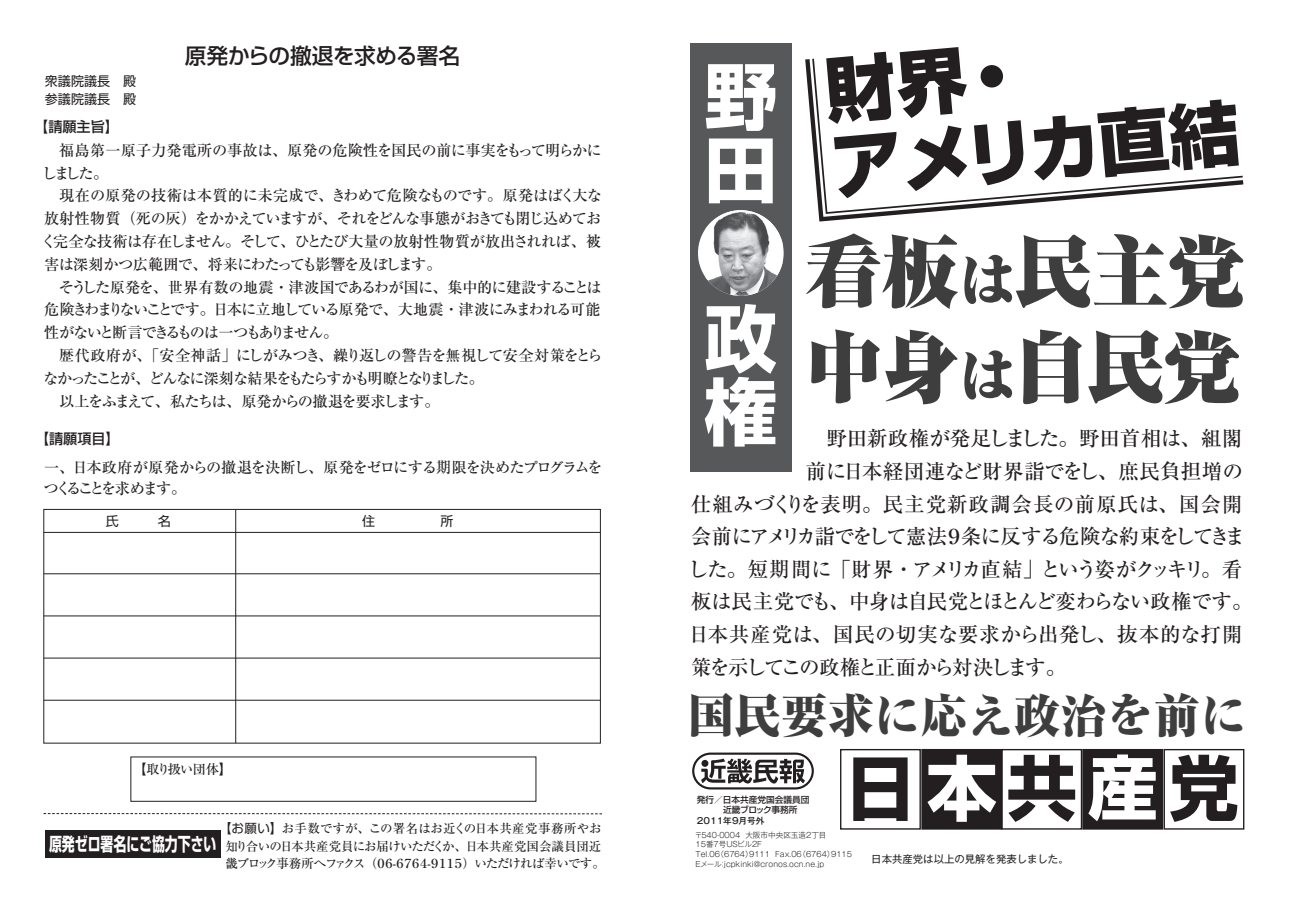
<style>
.page{position:relative;width:1290px;height:911px;background:#fff}
.page>*{position:absolute;margin:0;border:0;box-sizing:border-box;transform-origin:0 0}
.t1{font:900 76.62px/95.5px "Ryumin Pr 5";color:#3e3e3f}
.t2{font:700 73px/73px "Shin Go Pr 5";color:#fff}
.t3{font:800 71px/76.6px "Shin Go Pr 5";color:#231f20}
.t4{font:700 70.38px "Shin Go Pr 5";letter-spacing:.155em;color:#231f20}
.t5{font:800 expanded 46.62px "Ryumin Pr 5";color:#3e3e3f}
.t6{font:500 21.75px "Shin Go Pr 5";letter-spacing:-.02em;color:#231f20}
.t7{font:500 20.62px "Ryumin Pr 5";letter-spacing:-.025em;color:#231f20}
.t8{font:500 20.62px "Ryumin Pr 5";letter-spacing:-.095em;color:#231f20}
.t9{font:500 20.62px "Ryumin Pr 5";letter-spacing:.04em;color:#231f20}
.t10{font:500 20.62px "Ryumin Pr 5";letter-spacing:.02em;color:#231f20}
.t11{font:500 20.62px "Ryumin Pr 5";letter-spacing:-.125em;color:#231f20}
.t12{font:700 18.38px "Shin Go Pr 5";color:#fff;scale:.7 1}
.t13{font:500 15.25px/22.8px "Ryumin Pr 5";letter-spacing:-.055em;color:#231f20}
.t14{font:500 15.25px/21.8px "Ryumin Pr 5";letter-spacing:-.08em;color:#231f20}
.t15{font:500 14.12px "Shin Go Pr 5";color:#231f20}
.t16{font:13px/17.4px "Shin Go Pr 5";color:#231f20}
.t17{font:500 13px "Ryumin Pr 5";letter-spacing:-.035em;color:#231f20}
.t18{font:500 12.5px/17.4px "Ryumin Pr 5";letter-spacing:-.05em;color:#231f20;text-align:center}
.t19{font:10.38px "Gothic MB101 Pr 5";color:#231f20}
.t20{font:500 8.62px/10.9px "Shin Go Pr 5";color:#231f20}
.t21{font:500 8.62px "Gothic MB101 Pr 5";color:#231f20}
.t22{font:300 7.62px/9.8px "Gothic MB101 Pr 5";color:#231f20}
.s1{font-family:"Shin Go Pr 5";font-weight:400}
.s2{font-size:59.38px}
.s3{color:#fff}
</style>
<div class="page">
<div style="left:690px;top:43px;width:102px;height:429px;background:#57585a"></div>
<div style="left:698px;top:210px;width:85px;height:86px;background:#fff;border-radius:50%"></div>
<img style="left:705px;top:210px;width:77px;height:86px">
<div style="left:1001px;top:749px;width:81px;height:80px;border:1px solid #231f20"></div>
<div style="left:922px;top:749px;width:79px;height:80px;background:#231f20"></div>
<div style="left:921px;top:749px;width:81px;height:80px;border:1px solid #231f20"></div>
<div style="left:840px;top:749px;width:81px;height:80px;border:1px solid #231f20"></div>
<div style="left:1083px;top:749px;width:79px;height:80px;background:#231f20"></div>
<div style="left:1082px;top:749px;width:81px;height:80px;border:1px solid #231f20"></div>
<div style="left:1163px;top:749px;width:81px;height:80px;border:1px solid #231f20"></div>
<svg style="left:701px;top:758px;width:104px;height:25px"></svg>
<div style="left:692px;top:752px;width:122px;height:37px;border:2px solid #231f20;border-radius:17px"></div>
<div style="left:45px;top:830px;width:175px;height:28px;background:#231f20"></div>
<div style="left:43px;top:509px;width:558px;height:234px;border:1px solid #231f20"></div>
<hr style="left:235px;top:509px;width:1px;height:234px;background:#231f20">
<hr style="left:44px;top:532px;width:556px;height:1px;background:#231f20">
<hr style="left:44px;top:573px;width:556px;height:1px;background:#231f20">
<hr style="left:44px;top:615px;width:556px;height:1px;background:#231f20">
<hr style="left:44px;top:657px;width:556px;height:1px;background:#231f20">
<hr style="left:44px;top:700px;width:556px;height:1px;background:#231f20">
<svg style="left:44px;top:813px;width:558px;height:1px"></svg>
<svg style="left:805px;top:58px;width:439px;height:164px"></svg>
<h3 class="t6" style="left:185px;top:38px;width:277px">原発からの撤退を求める署名</h3>
<p class="t16" style="left:45px;top:72px;width:93px">衆議院議長　殿参議院議長　殿</p>
<p class="t15" style="left:34px;top:115px;width:86px">【請願主旨】</p>
<p class="t13" style="left:41px;top:138px;width:562px">　福島第一原子力発電所の事故は、原発の危険性を国民の前に事実をもって明らかにしました。<br>　現在の原発の技術は本質的に未完成で、きわめて危険なものです。原発はばく大な放射性物質（死の灰）をかかえていますが、それをどんな事態がおきても閉じ込めておく完全な技術は存在しません。そして、ひとたび大量の放射性物質が放出されれば、被害は深刻かつ広範囲で、将来にわたっても影響を及ぼします。<br>　そうした原発を、世界有数の地震・津波国であるわが国に、集中的に建設することは危険きわまりないことです。日本に立地している原発で、大地震・津波にみまわれる可能性がないと断言できるものは一つもありません。<br>　歴代政府が、「安全神話」にしがみつき、繰り返しの警告を無視して安全対策をとらなかったことが、どんなに深刻な結果をもたらすかも明瞭となりました。<br>　以上をふまえて、私たちは、原発からの撤退を要求します。</p>
<p class="t15" style="left:35px;top:427px;width:86px">【請願項目】</p>
<p class="t14" style="left:44px;top:455px;width:560px">一、日本政府が原発からの撤退を決断し、原発をゼロにする期限を決めたプログラムをつくることを求めます。</p>
<p class="t16" style="left:106px;top:511px;width:67px">氏　　　名</p>
<p class="t17" style="left:133px;top:758px;width:100px">【取り扱い団体】</p>
<p class="t12" style="left:49px;top:829px;width:240px">原発ゼロ署名にご協力下さい</p>
<p class="t18" style="left:219px;top:819px;width:387px"><span class="s1">【お願い】</span>お手数ですが、この署名はお近くの日本共産党事務所やお知り合いの日本共産党員にお届けいただくか、日本共産党国会議員団近畿ブロック事務所へファクス（０６-６７６４-９１１５）いただければ幸いです。</p>
<h2 class="t2" style="left:704px;top:55px;width:73px">野田</h2>
<h3 class="t3" style="left:822px;top:48px;width:410px;rotate:-5deg">財界・<br>アメリカ直結</h3>
<h1 class="t1" style="left:805px;top:219px;width:441px">看板<span class="s2">は</span>民主党中身<span class="s2">は</span>自民党</h1>
<h3 class="t7" style="left:806px;top:422px;width:438px">　野田新政権が発足しました。野田首相は、組閣</h3>
<h3 class="t7" style="left:806px;top:455px;width:439px">前に日本経団連など財界詣でをし、庶民負担増の</h3>
<h3 class="t9" style="left:691px;top:487px;width:553px">仕組みづくりを表明。民主党新政調会長の前原氏は、国会開</h3>
<h3 class="t8" style="left:691px;top:520px;width:555px">会前にアメリカ詣でをして憲法９条に反する危険な約束をしてきま</h3>
<h3 class="t8" style="left:688px;top:553px;width:556px">した。短期間に「財界・アメリカ直結」という姿がクッキリ。看</h3>
<h3 class="t7" style="left:691px;top:585px;width:563px">板は民主党でも、中身は自民党とほとんど変わらない政権です。</h3>
<h3 class="t10" style="left:688px;top:618px;width:555px">日本共産党は、国民の切実な要求から出発し、抜本的な打開</h3>
<h3 class="t11" style="left:691px;top:650px;width:377px">策を示してこの政権と正面から対決します。</h3>
<h3 class="t5" style="left:688px;top:678px;width:560px">国民要求に応え政治を前に</h3>
<h2 class="t2" style="left:704px;top:297px;width:73px">政権</h2>
<p class="t20" style="left:697px;top:793px;width:114px">発行／日本共産党国会議員団　　　近畿ブロック事務所</p>
<p class="t21" style="left:697px;top:813px;width:69px">2011年9月号外</p>
<p class="t22" style="left:695px;top:829px;width:133px">〒540-0004 大阪市中央区玉造2丁目<br>15番7号USビル2F</p>
<h3 class="t4" style="left:845px;top:732px;width:395px">日<span class="s3">本</span>共<span class="s3">産</span>党</h3>
<p class="t22" style="left:695px;top:848px;width:158px">Tel.06（6764）9111 Fax.06（6764）9115<br>Eメール：jcpkinki@cronos.ocn.ne.jp</p>
<p class="t19" style="left:871px;top:850px;width:199px">日本共産党は以上の見解を発表しました。</p>
</div>
